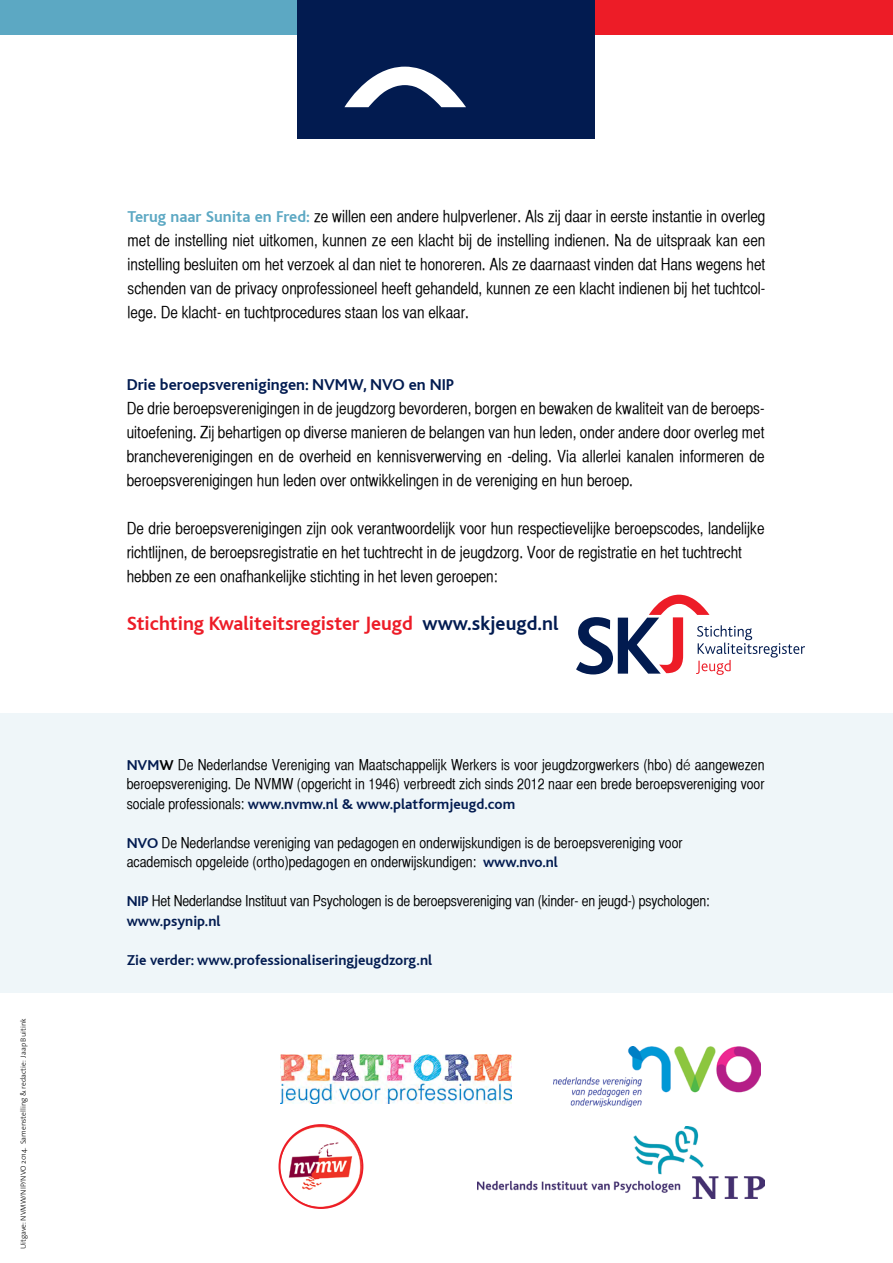
<style>
.page{position:relative;width:893px;height:1263px;background:#fff}
.page>*{position:absolute;margin:0;border:0;box-sizing:border-box;transform-origin:0 0}
.t1{font:700 20.25px "Bliss";color:#ed1c27}
.t2{font:16.5px/24px "Helvetica CY Plain";color:#000;text-align:justify}
.t3{font:700 16.5px "Bliss";color:#021b50}
.t4{font:15px/19.5px "Helvetica CY Plain";color:#000;text-align:justify}
.t5{font:700 15px "Bliss";color:#021b50}
.t6{font:300 7.5px "The Sans";color:#000}
.s1{font-family:"Bliss";font-weight:700;color:#5ca8c3}
.s2{color:#021b50}
.s3{font-family:"Bliss";font-weight:700;color:#021b50}
.s4{font-family:"Bliss";font-weight:700}
.s5{font-family:"Helvetica";font-weight:300}
</style>
<div class="page">
<div style="left:0;top:713px;width:893px;height:279px;background:#eff6f9"></div>
<div style="left:0;top:0;width:298px;height:34px;background:#5ca8c3"></div>
<div style="left:595px;top:0;width:298px;height:34px;background:#ed1c27"></div>
<div style="left:298px;top:0;width:297px;height:138px;background:#021b50"></div>
<svg style="left:344px;top:67px;width:122px;height:40px"></svg>
<svg style="left:576px;top:595px;width:229px;height:80px"></svg>
<img style="left:281px;top:1054px;width:231px;height:49px">
<img style="left:279px;top:1125px;width:83px;height:83px;border-radius:41px">
<div style="left:279px;top:1124px;width:84px;height:85px;border:2px solid #ed1c27;border-radius:50%"></div>
<img style="left:477px;top:1127px;width:288px;height:72px">
<img style="left:554px;top:1047px;width:206px;height:59px">
<p class="t6" style="left:17px;top:1249px;width:232px;rotate:-90deg">Uitgave: NVMW/NIP/NVO 2014. Samenstelling &amp; redactie: Jaap Buitink</p>
<p class="t2" style="left:128px;top:204px;width:639px"><span class="s1">Terug naar Sunita en Fred:</span> ze willen een andere hulpverlener. Als zij daar in eerste instantie in overleg met de instelling niet uitkomen, kunnen ze een klacht bij de instelling indienen. Na de uitspraak kan een instelling besluiten om het verzoek al dan niet te honoreren. Als ze daarnaast vinden dat Hans wegens het schenden van de privacy onprofessioneel heeft gehandeld, kunnen ze een klacht indienen bij het tuchtcol&shy;lege. De klacht- en tuchtprocedures staan los van elkaar.</p>
<p class="t3" style="left:127px;top:376px;width:329px">Drie beroepsverenigingen: NVMW, NVO en NIP</p>
<p class="t2" style="left:127px;top:396px;width:639px">De drie beroepsverenigingen in de jeugdzorg bevorderen, borgen en bewaken de kwaliteit van de beroeps&shy;uitoefening. Zij behartigen op diverse manieren de belangen van hun leden, onder andere door overleg met brancheverenigingen en de overheid en kennisverwerving en -deling. Via allerlei kanalen informeren de beroepsverenigingen hun leden over ontwikkelingen in de vereniging en hun beroep.</p>
<p class="t2" style="left:127px;top:516px;width:639px">De drie beroepsverenigingen zijn ook verantwoordelijk voor hun respectievelijke beroepscodes, landelijke richtlijnen, de beroepsregistratie en het tuchtrecht in de jeugdzorg. Voor de registratie en het tuchtrecht</p>
<p class="t2" style="left:127px;top:564px;width:372px">hebben ze een onafhankelijke stichting in het leven geroepen:</p>
<p class="t1" style="left:127px;top:613px;width:433px">Stichting Kwaliteitsregister Jeugd <span class="s2">www.skjeugd.nl</span></p>
<p class="t4" style="left:127px;top:754px;width:639px"><span class="s3">NVM</span><span class="s4">W</span> De Nederlandse Vereniging van Maatschappelijk Werkers is voor jeugdzorgwerkers (hbo) d<span class="s5">é</span> aangewezen beroepsvereniging. De NVMW (opgericht in 1946) verbreedt zich sinds 2012 naar een brede beroepsvereniging voor sociale professionals: <span class="s3">www.nvmw.nl &amp; www.platformjeugd.com</span></p>
<p class="t4" style="left:127px;top:832px;width:557px"><span class="s3">NVO</span> De Nederlandse vereniging van pedagogen en onderwijskundigen is de beroepsvereniging voor</p>
<p class="t4" style="left:127px;top:852px;width:433px">academisch opgeleide (ortho)pedagogen en onderwijskundigen: <span class="s3">www.nvo.nl</span></p>
<p class="t4" style="left:127px;top:891px;width:584px"><span class="s3">NIP</span> Het Nederlandse Instituut van Psychologen is de beroepsvereniging van (kinder- en jeugd-) psychologen:</p>
<p class="t5" style="left:127px;top:913px;width:95px">www.psynip.nl</p>
<p class="t5" style="left:127px;top:952px;width:307px">Zie verder: www.professionaliseringjeugdzorg.nl</p>
</div>
